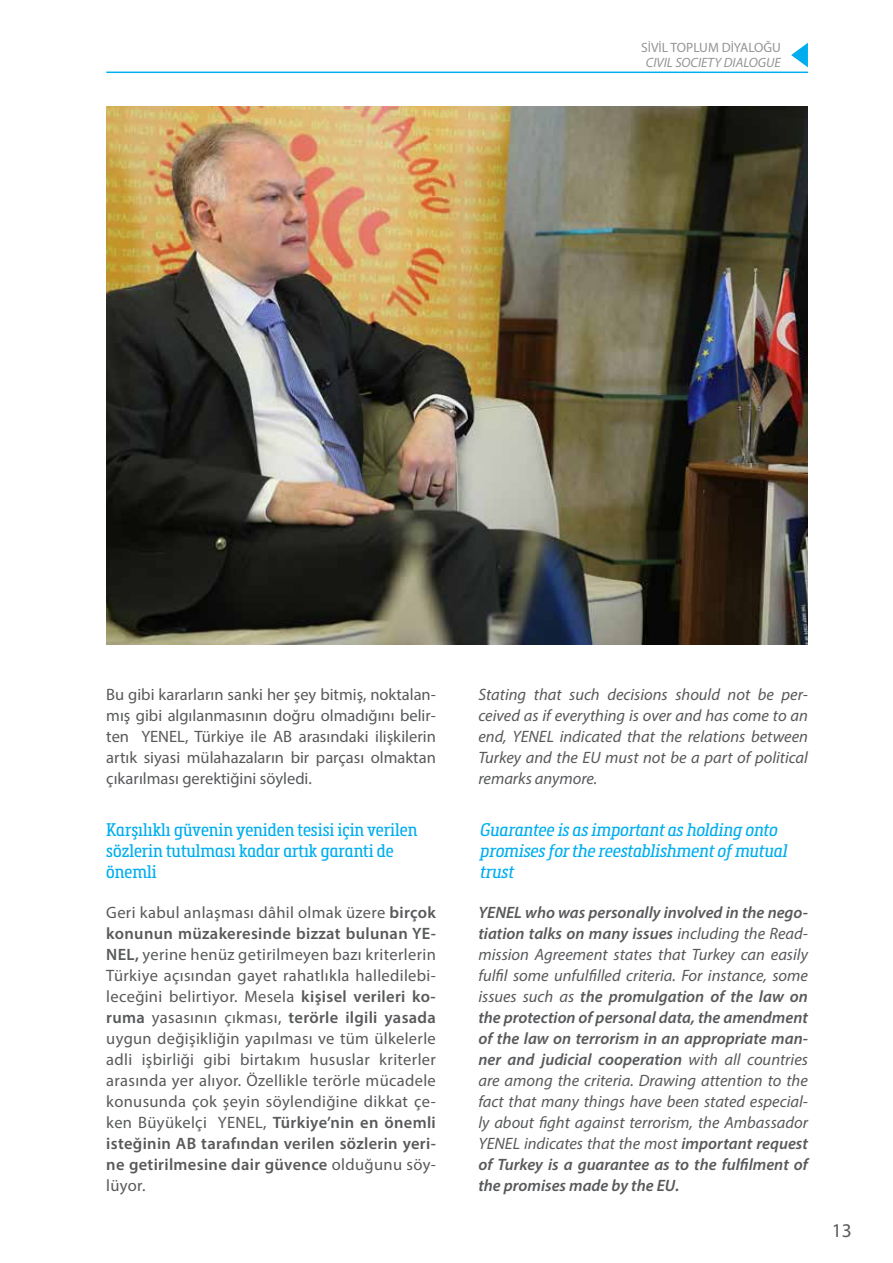
<style>
.page{position:relative;width:893px;height:1263px;background:#fff}
.page>*{position:absolute;margin:0;border:0;box-sizing:border-box;transform-origin:0 0}
.t1{font:19.5px "Myriad Pro";color:#58595b}
.t2{font:18px/21px "Metronic Slab Narrow";color:#00aeef}
.t3{font:18px/21px "Metronic Slab Narrow Regular Itali";color:#00aeef}
.t4{font:16.5px/21px "Myriad Pro";letter-spacing:.01em;color:#58595b;text-align:justify}
.t5{font:italic 16.5px/21px "Myriad Pro";color:#58595b;text-align:justify}
.t6{font:italic 13.5px "Myriad Pro";color:#939598}
.t7{font:13.5px "Myriad Pro";color:#939598}
.s1{font-weight:600}
</style>
<div class="page">
<hr style="left:106px;top:72px;width:702px;height:1px;background:#00aeef">
<svg style="left:791px;top:43px;width:17px;height:24px"></svg>
<img style="left:106px;top:106px;width:702px;height:538px">
<p class="t7" style="left:641px;top:39px;width:141px">SİVİL TOPLUM DİYALOĞU</p>
<p class="t6" style="left:646px;top:54px;width:137px">CIVIL SOCIETY DIALOGUE</p>
<p class="t4" style="left:106px;top:684px;width:331px">Bu gibi kararların sanki her şey bitmiş, noktalan&shy;mış gibi algılanmasının doğru olmadığını belir&shy;ten YENEL, Türkiye ile AB arasındaki ilişkilerin artık siyasi mülahazaların bir parçası olmaktan çıkarılması gerektiğini söyledi.</p>
<p class="t2" style="left:106px;top:820px;width:313px">Karşılıklı güvenin yeniden tesisi için verilen sözlerin tutulması kadar artık garanti de önemli</p>
<p class="t4" style="left:106px;top:901px;width:331px">Geri kabul anlaşması dâhil olmak üzere <span class="s1">birçok konunun müzakeresinde bizzat bulunan YE-NEL,</span> yerine henüz getirilmeyen bazı kriterlerin Türkiye açısından gayet rahatlıkla halledilebi&shy;leceğini belirtiyor. Mesela <span class="s1">kişisel verileri ko&shy;ruma</span> yasasının çıkması, <span class="s1">terörle ilgili yasada </span>uygun değişikliğin yapılması ve tüm ülkelerle adli işbirliği gibi birtakım hususlar kriterler arasında yer alıyor. Özellikle terörle mücadele konusunda çok şeyin söylendiğine dikkat çe&shy;ken Büyükelçi YENEL, <span class="s1">Türkiye’nin en önemli isteğinin AB tarafından verilen sözlerin yeri&shy;ne getirilmesine dair güvence</span> olduğunu söy&shy;lüyor.</p>
<p class="t5" style="left:478px;top:684px;width:331px">Stating that such decisions should not be per&shy;ceived as if everything is over and has come to an end, YENEL indicated that the relations between Turkey and the EU must not be a part of political remarks anymore.</p>
<p class="t3" style="left:480px;top:820px;width:309px">Guarantee is as important as holding onto promises for the reestablishment of mutual trust</p>
<p class="t5" style="left:478px;top:901px;width:331px"><span class="s1">YENEL who was personally involved in the nego&shy;tiation talks on many issues</span> including the Read&shy;mission Agreement states that Turkey can easily fulfil some unfulfilled criteria. For instance, some issues such as <span class="s1">the promulgation of the law on the protection of personal data, the amendment of the law on terrorism in an appropriate man&shy;ner and judicial cooperation</span> with all countries are among the criteria. Drawing attention to the fact that many things have been stated especial&shy;ly about fight against terrorism, the Ambassador YENEL indicates that the most <span class="s1">important request of Turkey is a guarantee as to the fulfilment of the promises made by the EU.</span></p>
<p class="t1" style="left:832px;top:1219px;width:22px">13</p>
</div>
